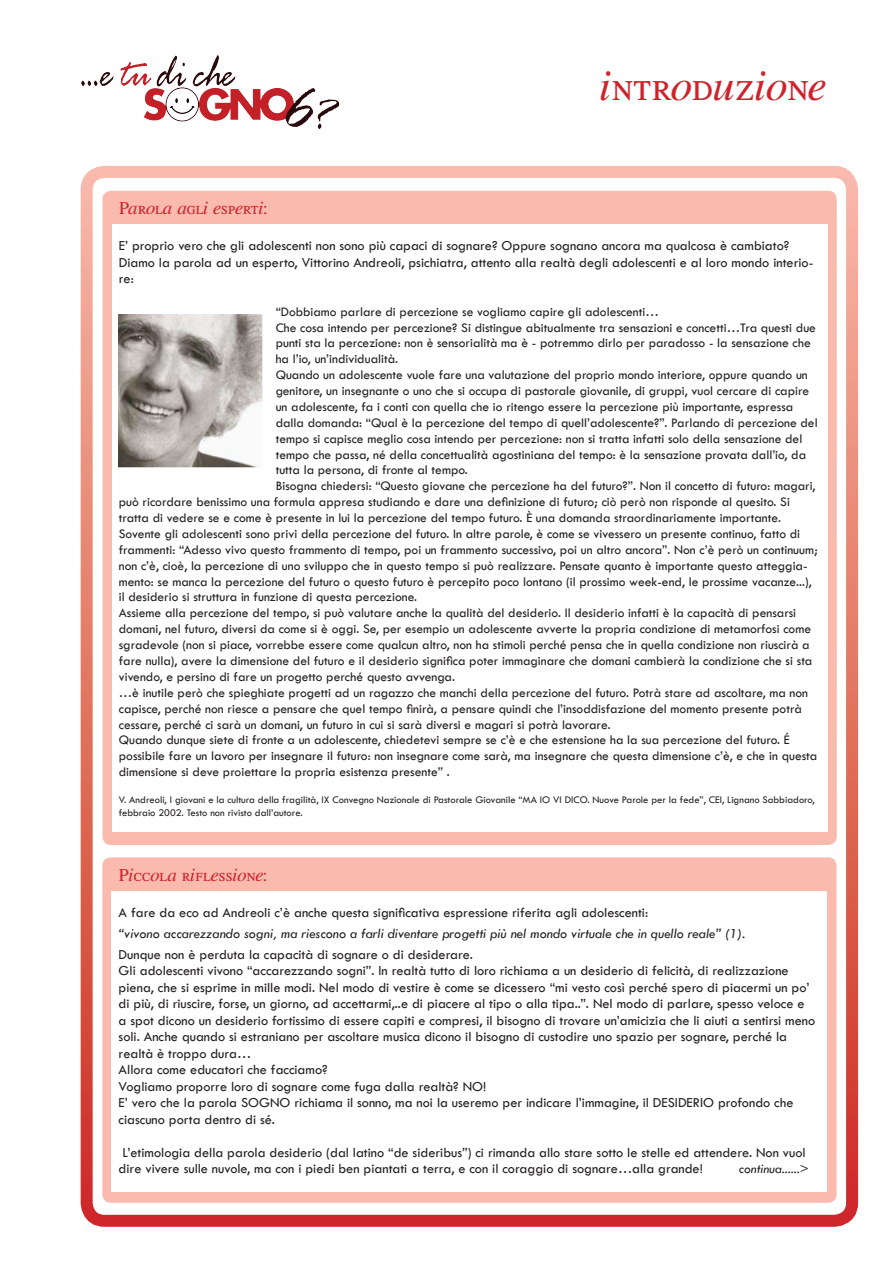
<style>
.page{position:relative;width:893px;height:1263px;background:#fff}
.page>*{position:absolute;margin:0;border:0;box-sizing:border-box;transform-origin:0 0}
.t1{font:42px "Will Grace";color:#ce232a}
.t2{font:18px "Will Grace";color:#ce232a}
.t3{font:14.25px/16.5px "Tw Cen";color:#231f20}
.t4{font:italic 14.25px "Tw Cen";color:#231f20}
.t5{font:13.5px "Tw Cen";color:#231f20}
.t6{font:italic 13.5px "Tw Cen";color:#231f20}
.t7{font:10.5px/13.5px "Tw Cen";color:#231f20}
</style>
<div class="page">
<div style="left:81px;top:166px;width:777px;height:1061px;border:12px solid #fff;border-radius:18px"></div>
<img style="left:81px;top:56px;width:257px;height:72px">
<div style="left:102px;top:191px;width:735px;height:654px;background:#fabaae;border-radius:9px"></div>
<div style="left:112px;top:225px;width:716px;height:607px;background:#fff"></div>
<img style="left:119px;top:315px;width:144px;height:153px">
<div style="left:102px;top:857px;width:735px;height:346px;background:#fabaae;border-radius:9px"></div>
<div style="left:111px;top:891px;width:716px;height:301px;background:#fff"></div>
<h1 class="t1" style="left:600px;top:60px;width:228px">introduzione</h1>
<h2 class="t2" style="left:119px;top:197px;width:149px">Parola agli esperti:</h2>
<p class="t3" style="left:119px;top:237px;width:696px">E’ proprio vero che gli adolescenti non sono più capaci di sognare? Oppure sognano ancora ma qualcosa è cambiato?<br>Diamo la parola ad un esperto, Vittorino Andreoli, psichiatra, attento alla realtà degli adolescenti e al loro mondo interio&shy;re:</p>
<p class="t5" style="left:276px;top:303px;width:385px">“Dobbiamo parlare di percezione se vogliamo capire gli adolescenti…</p>
<p class="t5" style="left:276px;top:319px;width:542px">Che cosa intendo per percezione? Si distingue abitualmente tra sensazioni e concetti…Tra questi due</p>
<p class="t5" style="left:276px;top:335px;width:537px">punti sta la percezione: non è sensorialità ma è - potremmo dirlo per paradosso - la sensazione che</p>
<p class="t5" style="left:276px;top:351px;width:124px">ha l’io, un’individualità.</p>
<p class="t5" style="left:276px;top:367px;width:534px">Quando un adolescente vuole fare una valutazione del proprio mondo interiore, oppure quando un</p>
<p class="t5" style="left:276px;top:383px;width:535px">genitore, un insegnante o uno che si occupa di pastorale giovanile, di gruppi, vuol cercare di capire</p>
<p class="t5" style="left:276px;top:399px;width:519px">un adolescente, fa i conti con quella che io ritengo essere la percezione più importante, espressa</p>
<p class="t5" style="left:276px;top:414px;width:543px">dalla domanda: “Qual è la percezione del tempo di quell’adolescente?”. Parlando di percezione del</p>
<p class="t5" style="left:276px;top:430px;width:528px">tempo si capisce meglio cosa intendo per percezione: non si tratta infatti solo della sensazione del</p>
<p class="t5" style="left:276px;top:446px;width:532px">tempo che passa, né della concettualità agostiniana del tempo: è la sensazione provata dall’io, da</p>
<p class="t5" style="left:276px;top:462px;width:194px">tutta la persona, di fronte al tempo.</p>
<p class="t5" style="left:276px;top:478px;width:541px">Bisogna chiedersi: “Questo giovane che percezione ha del futuro?”. Non il concetto di futuro: magari,</p>
<p class="t5" style="left:119px;top:494px;width:673px">può ricordare benissimo una formula appresa studiando e dare una definizione di futuro; ciò però non risponde al quesito. Si</p>
<p class="t5" style="left:119px;top:510px;width:664px">tratta di vedere se e come è presente in lui la percezione del tempo futuro. È una domanda straordinariamente importante.</p>
<p class="t5" style="left:119px;top:526px;width:683px">Sovente gli adolescenti sono privi della percezione del futuro. In altre parole, è come se vivessero un presente continuo, fatto di</p>
<p class="t5" style="left:119px;top:541px;width:700px">frammenti: “Adesso vivo questo frammento di tempo, poi un frammento successivo, poi un altro ancora”. Non c’è però un continuum;</p>
<p class="t5" style="left:119px;top:557px;width:690px">non c’è, cioè, la percezione di uno sviluppo che in questo tempo si può realizzare. Pensate quanto è importante questo atteggia-</p>
<p class="t5" style="left:119px;top:573px;width:694px">mento: se manca la percezione del futuro o questo futuro è percepito poco lontano (il prossimo week-end, le prossime vacanze...),</p>
<p class="t5" style="left:119px;top:589px;width:300px">il desiderio si struttura in funzione di questa percezione.</p>
<p class="t5" style="left:119px;top:605px;width:679px">Assieme alla percezione del tempo, si può valutare anche la qualità del desiderio. Il desiderio infatti è la capacità di pensarsi</p>
<p class="t5" style="left:119px;top:621px;width:694px">domani, nel futuro, diversi da come si è oggi. Se, per esempio un adolescente avverte la propria condizione di metamorfosi come</p>
<p class="t5" style="left:119px;top:637px;width:692px">sgradevole (non si piace, vorrebbe essere come qualcun altro, non ha stimoli perché pensa che in quella condizione non riuscirà a</p>
<p class="t5" style="left:119px;top:653px;width:695px">fare nulla), avere la dimensione del futuro e il desiderio significa poter immaginare che domani cambierà la condizione che si sta</p>
<p class="t5" style="left:119px;top:668px;width:338px">vivendo, e persino di fare un progetto perché questo avvenga.</p>
<p class="t5" style="left:119px;top:684px;width:691px">…è inutile però che spieghiate progetti ad un ragazzo che manchi della percezione del futuro. Potrà stare ad ascoltare, ma non</p>
<p class="t5" style="left:119px;top:700px;width:685px">capisce, perché non riesce a pensare che quel tempo finirà, a pensare quindi che l’insoddisfazione del momento presente potrà</p>
<p class="t5" style="left:119px;top:716px;width:493px">cessare, perché ci sarà un domani, un futuro in cui si sarà diversi e magari si potrà lavorare.</p>
<p class="t5" style="left:119px;top:732px;width:672px">Quando dunque siete di fronte a un adolescente, chiedetevi sempre se c’è e che estensione ha la sua percezione del futuro. É</p>
<p class="t5" style="left:119px;top:748px;width:700px">possibile fare un lavoro per insegnare il futuro: non insegnare come sarà, ma insegnare che questa dimensione c’è, e che in questa</p>
<p class="t5" style="left:119px;top:764px;width:332px">dimensione si deve proiettare la propria esistenza presente” .</p>
<p class="t7" style="left:119px;top:793px;width:697px">V. Andreoli, I giovani e la cultura della fragilità, IX Convegno Nazionale di Pastorale Giovanile “MA IO VI DICO. Nuove Parole per la fede”, CEI, Lignano Sabbiadoro, febbraio 2002. Testo non rivisto dall’autore.</p>
<h2 class="t2" style="left:119px;top:863px;width:149px">Piccola riflessione:</h2>
<p class="t3" style="left:119px;top:904px;width:531px">A fare da eco ad Andreoli c’è anche questa significativa espressione riferita agli adolescenti:</p>
<p class="t4" style="left:119px;top:925px;width:628px">“vivono accarezzando sogni, ma riescono a farli diventare progetti più nel mondo virtuale che in quello reale” (1).</p>
<p class="t3" style="left:119px;top:946px;width:698px">Dunque non è perduta la capacità di sognare o di desiderare.<br>Gli adolescenti vivono “accarezzando sogni”. In realtà tutto di loro richiama a un desiderio di felicità, di realizzazione piena, che si esprime in mille modi. Nel modo di vestire è come se dicessero “mi vesto così perché spero di piacermi un po’ di più, di riuscire, forse, un giorno, ad accettarmi,..e di piacere al tipo o alla tipa..”. Nel modo di parlare, spesso veloce e a spot dicono un desiderio fortissimo di essere capiti e compresi, il bisogno di trovare un’amicizia che li aiuti a sentirsi meno soli. Anche quando si estraniano per ascoltare musica dicono il bisogno di custodire uno spazio per sognare, perché la realtà è troppo dura…<br>Allora come educatori che facciamo?<br>Vogliamo proporre loro di sognare come fuga dalla realtà? NO!<br>E’ vero che la parola SOGNO richiama il sonno, ma noi la useremo per indicare l’immagine, il DESIDERIO profondo che ciascuno porta dentro di sé.</p>
<p class="t3" style="left:119px;top:1144px;width:688px">L’etimologia della parola desiderio (dal latino “de sideribus”) ci rimanda allo stare sotto le stelle ed attendere. Non vuol dire vivere sulle nuvole, ma con i piedi ben piantati a terra, e con il coraggio di sognare…alla grande!</p>
<p class="t6" style="left:739px;top:1161px;width:71px">continua......&gt;</p>
</div>
